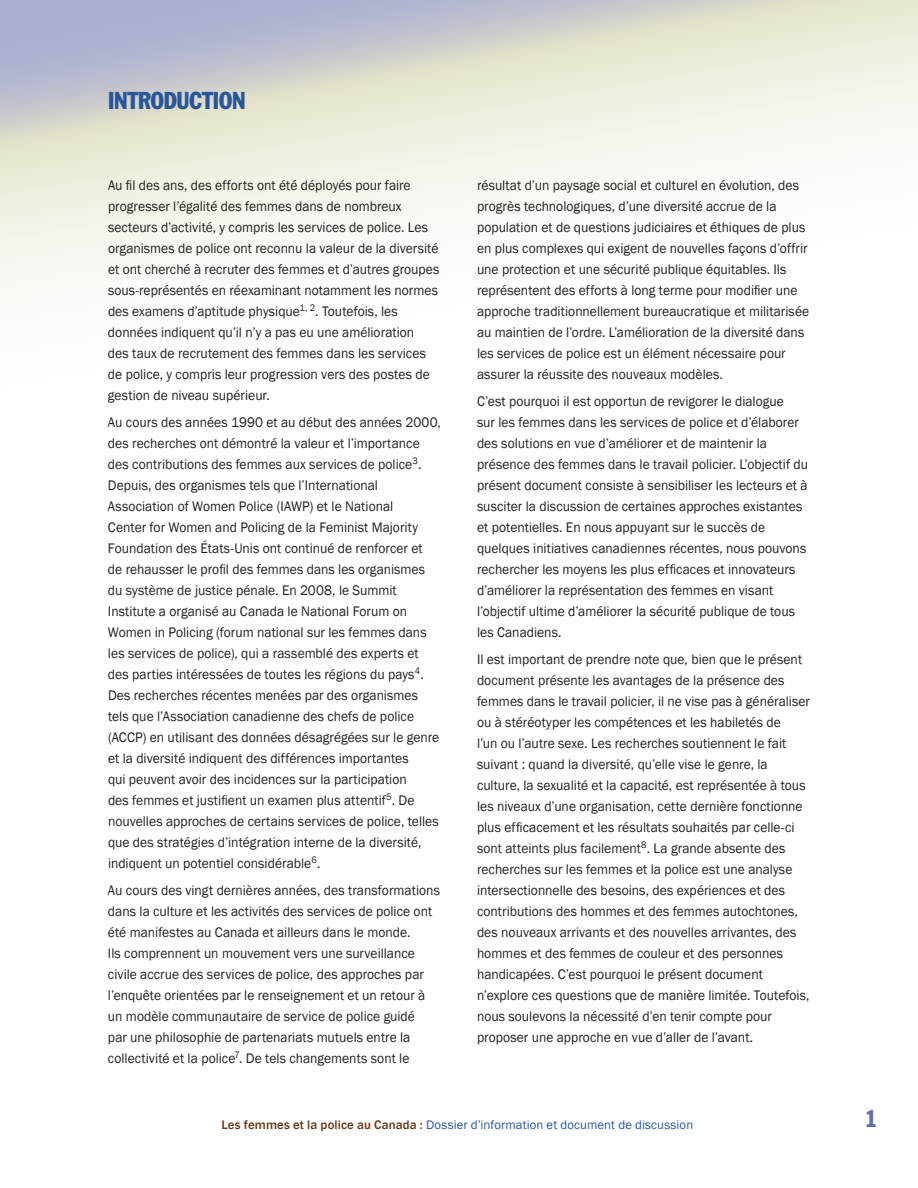
<style>
.page{position:relative;width:918px;height:1188px;background:#fff}
.page>*{position:absolute;margin:0;border:0;box-sizing:border-box;transform-origin:0 0}
.Heading_1{font:condensed 24px "Franklin Gothic";letter-spacing:-.005em;color:#285698;scale:.95 1}
.references{font:condensed 24px "Franklin Gothic";color:#6072ab;scale:.95 1}
.text{font:14.25px/21px "Franklin Gothic";color:#231f20;scale:.95 1}
.t1{font:12.75px "Franklin Gothic";letter-spacing:.005em;color:#285698}
.s1{font-weight:500;color:#643613}
</style>
<div class="page">
<svg style="left:0;top:0;width:918px;height:295px"></svg>
<p class="Heading_1" style="left:108px;top:85px;width:146px">INTRODUCTION</p>
<p class="text" style="left:108px;top:175px;width:350px">Au fil des ans, des efforts ont été déployés pour faire progresser l’égalité des femmes dans de nombreux secteurs d’activité, y compris les services de police. Les organismes de police ont reconnu la valeur de la diversité et ont cherché à recruter des femmes et d’autres groupes sous-représentés en réexaminant notamment les normes des examens d’aptitude physique<sup>1,</sup> <sup>2</sup>. Toutefois, les données indiquent qu’il n’y a pas eu une amélioration<br>des taux de recrutement des femmes dans les services de police, y compris leur progression vers des postes de gestion de niveau supérieur.</p>
<p class="text" style="left:108px;top:412px;width:352px">Au cours des années 1990 et au début des années 2000, des recherches ont démontré la valeur et l’importance des contributions des femmes aux services de police<sup>3</sup>.<br>Depuis, des organismes tels que l’International Association of Women Police (IAWP) et le National<br>Center for Women and Policing de la Feminist Majority Foundation des États-Unis ont continué de renforcer et<br>de rehausser le profil des femmes dans les organismes du système de justice pénale. En 2008, le Summit Institute a organisé au Canada le National Forum on Women in Policing (forum national sur les femmes dans les services de police), qui a rassemblé des experts et des parties intéressées de toutes les régions du pays<sup>4</sup>.<br>Des recherches récentes menées par des organismes tels que l’Association canadienne des chefs de police (ACCP) en utilisant des données désagrégées sur le genre et la diversité indiquent des différences importantes<br>qui peuvent avoir des incidences sur la participation<br>des femmes et justifient un examen plus attentif<sup>5</sup>. De nouvelles approches de certains services de police, telles que des stratégies d’intégration interne de la diversité, indiquent un potentiel considérable<sup>6</sup>.</p>
<p class="text" style="left:108px;top:880px;width:351px">Au cours des vingt dernières années, des transformations dans la culture et les activités des services de police ont été manifestes au Canada et ailleurs dans le monde.<br>Ils comprennent un mouvement vers une surveillance civile accrue des services de police, des approches par l’enquête orientées par le renseignement et un retour à un modèle communautaire de service de police guidé<br>par une philosophie de partenariats mutuels entre la collectivité et la police<sup>7</sup>. De tels changements sont le</p>
<p class="text" style="left:477px;top:175px;width:351px">résultat d’un paysage social et culturel en évolution, des progrès technologiques, d’une diversité accrue de la population et de questions judiciaires et éthiques de plus en plus complexes qui exigent de nouvelles façons d’offrir une protection et une sécurité publique équitables. Ils représentent des efforts à long terme pour modifier une approche traditionnellement bureaucratique et militarisée au maintien de l’ordre. L’amélioration de la diversité dans les services de police est un élément nécessaire pour assurer la réussite des nouveaux modèles.</p>
<p class="text" style="left:477px;top:391px;width:350px">C’est pourquoi il est opportun de revigorer le dialogue<br>sur les femmes dans les services de police et d’élaborer des solutions en vue d’améliorer et de maintenir la présence des femmes dans le travail policier. L’objectif du présent document consiste à sensibiliser les lecteurs et à susciter la discussion de certaines approches existantes et potentielles. En nous appuyant sur le succès de quelques initiatives canadiennes récentes, nous pouvons rechercher les moyens les plus efficaces et innovateurs d’améliorer la représentation des femmes en visant l’objectif ultime d’améliorer la sécurité publique de tous les Canadiens.</p>
<p class="text" style="left:477px;top:649px;width:352px">Il est important de prendre note que, bien que le présent document présente les avantages de la présence des femmes dans le travail policier, il ne vise pas à généraliser ou à stéréotyper les compétences et les habiletés de<br>l’un ou l’autre sexe. Les recherches soutiennent le fait suivant : quand la diversité, qu’elle vise le genre, la culture, la sexualité et la capacité, est représentée à tous les niveaux d’une organisation, cette dernière fonctionne plus efficacement et les résultats souhaités par celle-ci sont atteints plus facilement<sup>8</sup>. La grande absente des recherches sur les femmes et la police est une analyse intersectionnelle des besoins, des expériences et des contributions des hommes et des femmes autochtones, des nouveaux arrivants et des nouvelles arrivantes, des hommes et des femmes de couleur et des personnes handicapées. C’est pourquoi le présent document n’explore ces questions que de manière limitée. Toutefois, nous soulevons la nécessité d’en tenir compte pour proposer une approche en vue d’aller de l’avant.</p>
<p class="t1" style="left:221px;top:1116px;width:473px"><span class="s1">Les femmes et la police au Canada :</span> Dossier d’information et document de discussion</p>
<p class="references" style="left:865px;top:1104px;width:14px">1</p>
</div>
